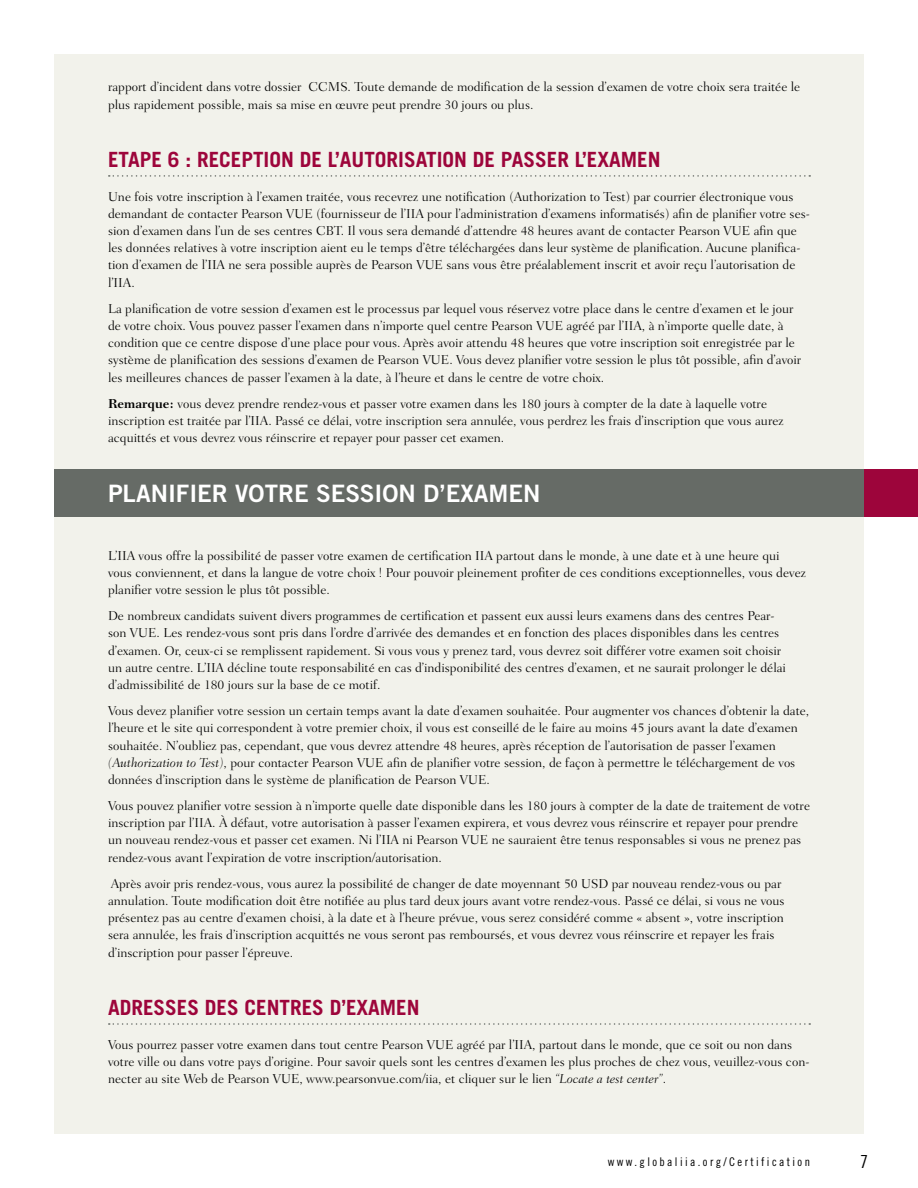
<style>
.page{position:relative;width:918px;height:1188px;background:#fff}
.page>*{position:absolute;margin:0;border:0;box-sizing:border-box;transform-origin:0 0}
.t1{font:24px "Trade Gothic Bold Two";color:#fff}
.t2{font:700 21px "Trade Gothic";color:#9d053b}
.t3{font:18px "Trade Gothic Cond Eighteen";color:#000}
.t4{font:300 13.2px/17.2px "Fairfield LH";color:#000}
.t5{font:12px "Trade Gothic Cond Eighteen";letter-spacing:.2em;color:#000}
.s1{font-weight:700}
.s2{font-style:italic}
</style>
<div class="page">
<div style="left:54px;top:54px;width:810px;height:1080px;background:#f2f2eb"></div>
<div style="left:850px;top:469px;width:68px;height:48px;background:#9d053b"></div>
<div style="left:54px;top:469px;width:810px;height:48px;background:#666b66"></div>
<svg style="left:109px;top:175px;width:701px;height:2px"></svg>
<svg style="left:109px;top:1023px;width:701px;height:2px"></svg>
<p class="t4" style="left:108px;top:78px;width:694px">rapport d’incident dans votre dossier CCMS. Toute demande de modification de la session d’examen de votre choix sera traitée le plus rapidement possible, mais sa mise en œuvre peut prendre 30 jours ou plus.</p>
<h2 class="t2" style="left:108px;top:147px;width:554px">ETAPE 6 : RECEPTION DE L’AUTORISATION DE PASSER L’EXAMEN</h2>
<p class="t4" style="left:108px;top:188px;width:704px">Une fois votre inscription à l’examen traitée, vous recevrez une notification (Authorization to Test) par courrier électronique vous demandant de contacter Pearson VUE (fournisseur de l’IIA pour l’administration d’examens informatisés) afin de planifier votre ses&shy;sion d’examen dans l’un de ses centres CBT. Il vous sera demandé d’attendre 48 heures avant de contacter Pearson VUE afin que les données relatives à votre inscription aient eu le temps d’être téléchargées dans leur système de planification. Aucune planifica&shy;tion d’examen de l’IIA ne sera possible auprès de Pearson VUE sans vous être préalablement inscrit et avoir reçu l’autorisation de l’IIA.</p>
<p class="t4" style="left:108px;top:300px;width:695px">La planification de votre session d’examen est le processus par lequel vous réservez votre place dans le centre d’examen et le jour de votre choix. Vous pouvez passer l’examen dans n’importe quel centre Pearson VUE agréé par l’IIA, à n’importe quelle date, à condition que ce centre dispose d’une place pour vous. Après avoir attendu 48 heures que votre inscription soit enregistrée par le système de planification des sessions d’examen de Pearson VUE. Vous devez planifier votre session le plus tôt possible, afin d’avoir les meilleures chances de passer l’examen à la date, à l’heure et dans le centre de votre choix.</p>
<p class="t4" style="left:108px;top:395px;width:677px"><span class="s1">Remarque:</span> vous devez prendre rendez-vous et passer votre examen dans les 180 jours à compter de la date à laquelle votre inscription est traitée par l’IIA. Passé ce délai, votre inscription sera annulée, vous perdrez les frais d’inscription que vous aurez acquittés et vous devrez vous réinscrire et repayer pour passer cet examen.</p>
<h1 class="t1" style="left:108px;top:479px;width:434px">PLANIFIER VOTRE SESSION D’EXAMEN</h1>
<p class="t4" style="left:108px;top:547px;width:699px">L’IIA vous offre la possibilité de passer votre examen de certification IIA partout dans le monde, à une date et à une heure qui vous conviennent, et dans la langue de votre choix ! Pour pouvoir pleinement profiter de ces conditions exceptionnelles, vous devez planifier votre session le plus tôt possible.</p>
<p class="t4" style="left:108px;top:607px;width:680px">De nombreux candidats suivent divers programmes de certification et passent eux aussi leurs examens dans des centres Pear&shy;son VUE. Les rendez-vous sont pris dans l’ordre d’arrivée des demandes et en fonction des places disponibles dans les centres d’examen. Or, ceux-ci se remplissent rapidement. Si vous vous y prenez tard, vous devrez soit différer votre examen soit choisir un autre centre. L’IIA décline toute responsabilité en cas d’indisponibilité des centres d’examen, et ne saurait prolonger le délai d’admissibilité de 180 jours sur la base de ce motif.</p>
<p class="t4" style="left:108px;top:702px;width:703px">Vous devez planifier votre session un certain temps avant la date d’examen souhaitée. Pour augmenter vos chances d’obtenir la date, l’heure et le site qui correspondent à votre premier choix, il vous est conseillé de le faire au moins 45 jours avant la date d’examen souhaitée. N’oubliez pas, cependant, que vous devrez attendre 48 heures, après réception de l’autorisation de passer l’examen <span class="s2">(Authorization to Test)</span>, pour contacter Pearson VUE afin de planifier votre session, de façon à permettre le téléchargement de vos données d’inscription dans le système de planification de Pearson VUE.</p>
<p class="t4" style="left:108px;top:797px;width:704px">Vous pouvez planifier votre session à n’importe quelle date disponible dans les 180 jours à compter de la date de traitement de votre inscription par l’IIA. À défaut, votre autorisation à passer l’examen expirera, et vous devrez vous réinscrire et repayer pour prendre un nouveau rendez-vous et passer cet examen. Ni l’IIA ni Pearson VUE ne sauraient être tenus responsables si vous ne prenez pas rendez-vous avant l’expiration de votre inscription/autorisation.</p>
<p class="t4" style="left:108px;top:875px;width:678px">Après avoir pris rendez-vous, vous aurez la possibilité de changer de date moyennant 50 USD par nouveau rendez-vous ou par annulation. Toute modification doit être notifiée au plus tard deux jours avant votre rendez-vous. Passé ce délai, si vous ne vous présentez pas au centre d’examen choisi, à la date et à l’heure prévue, vous serez considéré comme « absent », votre inscription sera annulée, les frais d’inscription acquittés ne vous seront pas remboursés, et vous devrez vous réinscrire et repayer les frais d’inscription pour passer l’épreuve.</p>
<h2 class="t2" style="left:108px;top:995px;width:313px">ADRESSES DES CENTRES D’EXAMEN</h2>
<p class="t4" style="left:108px;top:1036px;width:703px">Vous pourrez passer votre examen dans tout centre Pearson VUE agréé par l’IIA, partout dans le monde, que ce soit ou non dans votre ville ou dans votre pays d’origine. Pour savoir quels sont les centres d’examen les plus proches de chez vous, veuillez-vous con&shy;necter au site Web de Pearson VUE, www.pearsonvue.com/iia, et cliquer sur le lien <span class="s2">“Locate a test center”</span>.</p>
<p class="t5" style="left:608px;top:1154px;width:204px">www.globaliia.org/Certification</p>
<h3 class="t3" style="left:860px;top:1151px;width:9px">7</h3>
</div>
